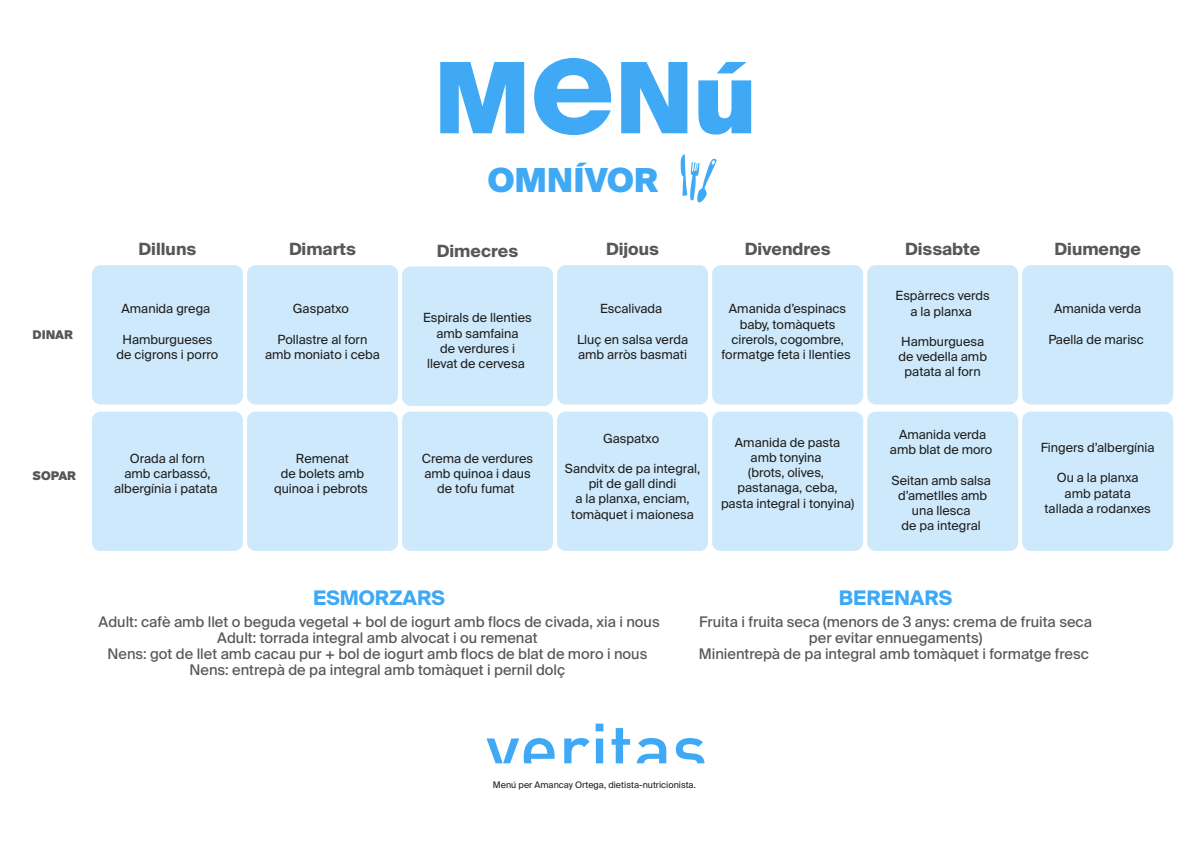
<style>
.page{position:relative;width:1191px;height:842px;background:#fff}
.page>*{position:absolute;margin:0;border:0;box-sizing:border-box;transform-origin:0 0}
.t1{font:900 98.3px "Suisse Intl";color:#3fa9f5}
.t2{font:900 33.1px "Suisse Intl";color:#3fa9f5}
.t3{font:700 20.1px "Suisse Intl";color:#3fa9f5}
.t4{font:700 16.9px "Suisse Intl";color:#575756}
.t5{font:14.6px/15.8px "Suisse Intl";color:#575756;text-align:center}
.t6{font:12.7px/15.2px "Suisse Intl";color:#1d1d1b;text-align:center}
.t7{font:900 12px "Suisse Intl";color:#575756}
.t8{font:9px "Suisse Intl";color:#1d1d1b}
.s1{font-weight:700;font-size:136px}
</style>
<div class="page">
<svg style="left:486px;top:724px;width:218px;height:39px"></svg>
<svg style="left:680px;top:154px;width:36px;height:49px"></svg>
<div style="left:92px;top:412px;width:151px;height:139px;background:#cfe9fc;border-radius:9px"></div>
<div style="left:92px;top:265px;width:151px;height:139px;background:#cfe9fc;border-radius:9px"></div>
<div style="left:247px;top:412px;width:151px;height:139px;background:#cfe9fc;border-radius:9px"></div>
<div style="left:247px;top:265px;width:151px;height:139px;background:#cfe9fc;border-radius:9px"></div>
<div style="left:402px;top:412px;width:151px;height:139px;background:#cfe9fc;border-radius:9px"></div>
<div style="left:402px;top:266px;width:151px;height:140px;background:#cfe9fc;border-radius:9px"></div>
<div style="left:557px;top:412px;width:151px;height:139px;background:#cfe9fc;border-radius:9px"></div>
<div style="left:557px;top:265px;width:151px;height:139px;background:#cfe9fc;border-radius:9px"></div>
<div style="left:712px;top:412px;width:151px;height:139px;background:#cfe9fc;border-radius:9px"></div>
<div style="left:712px;top:265px;width:151px;height:139px;background:#cfe9fc;border-radius:9px"></div>
<div style="left:867px;top:412px;width:151px;height:139px;background:#cfe9fc;border-radius:9px"></div>
<div style="left:867px;top:265px;width:151px;height:139px;background:#cfe9fc;border-radius:9px"></div>
<div style="left:1022px;top:412px;width:151px;height:139px;background:#cfe9fc;border-radius:9px"></div>
<div style="left:1022px;top:265px;width:151px;height:139px;background:#cfe9fc;border-radius:9px"></div>
<p class="t7" style="left:33px;top:328px;width:42px">DINAR</p>
<p class="t7" style="left:33px;top:468px;width:45px">SOPAR</p>
<h3 class="t4" style="left:139px;top:240px;width:59px">Dilluns</h3>
<p class="t6" style="left:122px;top:301px;width:90px">Amanida grega</p>
<p class="t6" style="left:116px;top:332px;width:103px">Hamburgueses de cigrons i porro</p>
<p class="t6" style="left:114px;top:451px;width:105px">Orada al forn amb carbassó, albergínia i patata</p>
<h3 class="t4" style="left:289px;top:240px;width:68px">Dimarts</h3>
<p class="t6" style="left:293px;top:301px;width:58px">Gaspatxo</p>
<p class="t6" style="left:265px;top:332px;width:116px">Pollastre al forn amb moniato i ceba</p>
<p class="t6" style="left:274px;top:451px;width:95px">Remenat<br>de bolets amb quinoa i pebrots</p>
<h1 class="t1" style="left:434px;top:42px;width:325px">M<span class="s1">e</span>Nú</h1>
<h2 class="t2" style="left:488px;top:161px;width:172px">OMNÍVOR</h2>
<h3 class="t4" style="left:437px;top:241px;width:83px">Dimecres</h3>
<p class="t6" style="left:423px;top:310px;width:110px">Espirals de llenties amb samfaina<br>de verdures i<br>llevat de cervesa</p>
<p class="t6" style="left:422px;top:451px;width:113px">Crema de verdures amb quinoa i daus de tofu fumat</p>
<h3 class="t4" style="left:606px;top:240px;width:54px">Dijous</h3>
<p class="t6" style="left:600px;top:301px;width:64px">Escalivada</p>
<p class="t6" style="left:577px;top:332px;width:112px;text-align:left">Lluç en salsa verda amb arròs basmati</p>
<h3 class="t4" style="left:745px;top:240px;width:87px">Divendres</h3>
<p class="t6" style="left:721px;top:301px;width:131px">Amanida d’espinacs baby, tomàquets cirerols, cogombre, formatge feta i llenties</p>
<p class="t6" style="left:603px;top:431px;width:58px">Gaspatxo</p>
<p class="t6" style="left:565px;top:461px;width:137px">Sandvitx de pa integral, pit de gall dindi<br>a la planxa, enciam, tomàquet i maionesa</p>
<p class="t6" style="left:721px;top:435px;width:135px">Amanida de pasta amb tonyina<br>(brots, olives, pastanaga, ceba, pasta integral i tonyina)</p>
<h3 class="t4" style="left:905px;top:240px;width:77px">Dissabte</h3>
<p class="t6" style="left:895px;top:288px;width:96px">Espàrrecs verds a la planxa</p>
<p class="t6" style="left:898px;top:334px;width:90px">Hamburguesa de vedella amb patata al forn</p>
<p class="t6" style="left:890px;top:427px;width:104px">Amanida verda amb blat de moro</p>
<p class="t6" style="left:891px;top:473px;width:101px">Seitan amb salsa d’ametlles amb una llesca<br>de pa integral</p>
<h3 class="t4" style="left:1054px;top:240px;width:88px">Diumenge</h3>
<p class="t6" style="left:1054px;top:301px;width:89px">Amanida verda</p>
<p class="t6" style="left:1048px;top:332px;width:97px">Paella de marisc</p>
<p class="t6" style="left:1040px;top:440px;width:115px">Fingers d’albergínia</p>
<p class="t6" style="left:1044px;top:470px;width:108px">Ou a la planxa amb patata tallada a rodanxes</p>
<h3 class="t3" style="left:313px;top:586px;width:133px">ESMORZARS</h3>
<p class="t5" style="left:99px;top:614px;width:562px">Adult: cafè amb llet o beguda vegetal + bol de iogurt amb flocs de civada, xia i nous Adult: torrada integral amb alvocat i ou remenat<br>Nens: got de llet amb cacau pur + bol de iogurt amb flocs de blat de moro i nous Nens: entrepà de pa integral amb tomàquet i pernil dolç</p>
<h3 class="t3" style="left:838px;top:586px;width:115px">BERENARS</h3>
<p class="t5" style="left:699px;top:614px;width:395px">Fruita i fruita seca (menors de 3 anys: crema de fruita seca per evitar ennuegaments)<br>Minientrepà de pa integral amb tomàquet i formatge fresc</p>
<p class="t8" style="left:493px;top:780px;width:204px">Menú per Amancay Ortega, dietista-nutricionista.</p>
</div>
